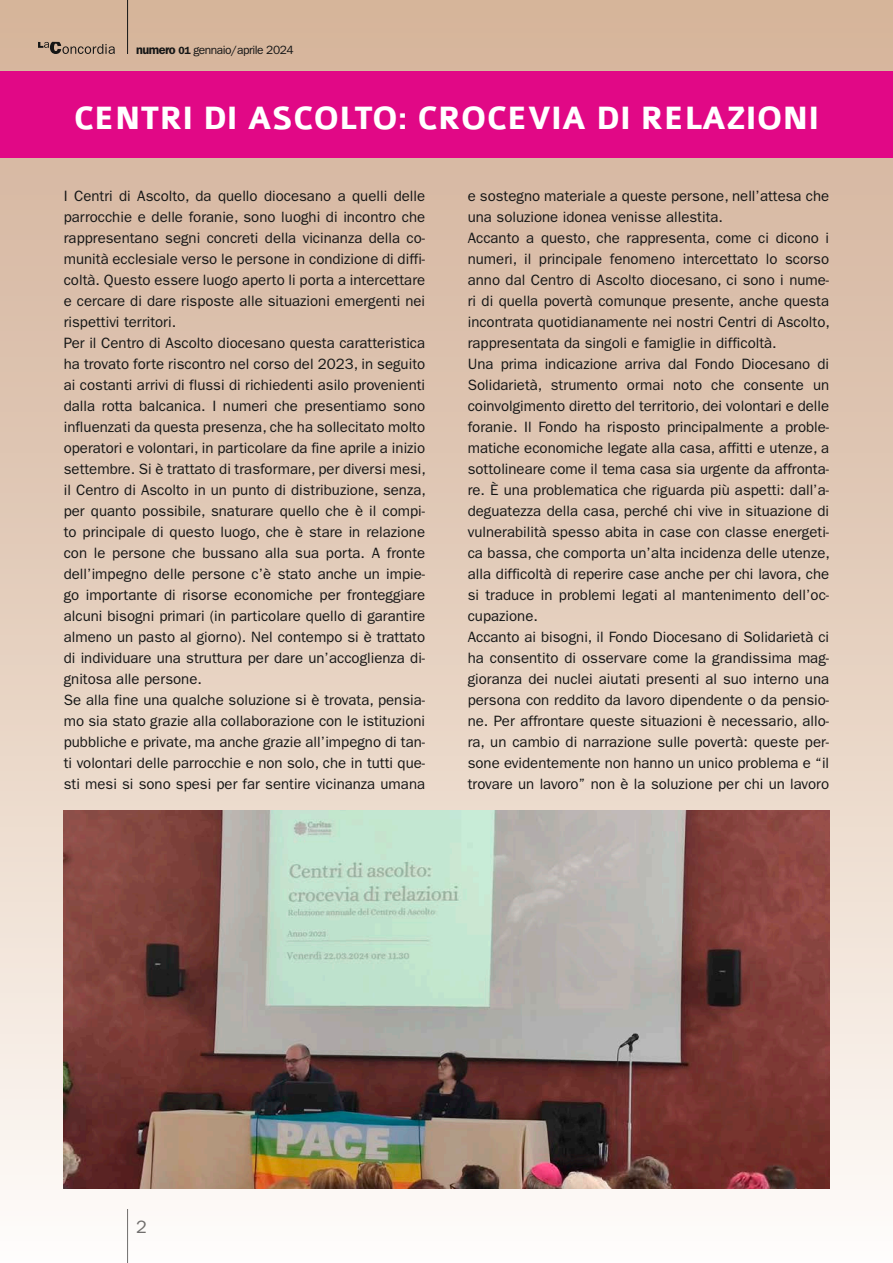
<style>
.page{position:relative;width:893px;height:1263px;background:#fff}
.page>*{position:absolute;margin:0;border:0;box-sizing:border-box;transform-origin:0 0}
.t1{font:700 34.5px "Colaborate";color:#fff}
.t2{font:18px "Franklin Gothic";color:#151616}
.t3{font:15px/21px "Franklin Gothic";color:#151616}
.t4{font:12px "Franklin Gothic";letter-spacing:-.04em;color:#151616}
.s1{font-weight:600;font-size:12.75px}
.s2{font-weight:600;font-size:10.5px}
</style>
<div class="page">
<div style="left:0;top:0;width:893px;height:1263px;background:linear-gradient(to bottom,#d1ad93,#fcf8f4)"></div>
<hr style="left:127px;top:0;width:1px;height:54px;background:#151616">
<svg style="left:38px;top:42px;width:77px;height:12px"></svg>
<img style="left:64px;top:810px;width:765px;height:378px">
<div style="left:0;top:72px;width:893px;height:86px;background:#e10886"></div>
<p class="t4" style="left:136px;top:43px;width:159px"><span class="s1">numero</span> <span class="s2">01</span> gennaio/aprile 2024</p>
<h1 class="t1" style="left:74px;top:100px;width:747px">CENTRI DI ASCOLTO: CROCEVIA DI RELAZIONI</h1>
<p class="t3" style="left:64px;top:186px;width:364px">I Centri di Ascolto, da quello diocesano a quelli delle parrocchie e delle foranie, sono luoghi di incontro che rappresentano segni concreti della vicinanza della co&shy;munità ecclesiale verso le persone in condizione di diffi&shy;coltà. Questo essere luogo aperto li porta a intercettare e cercare di dare risposte alle situazioni emergenti nei rispettivi territori.<br>Per il Centro di Ascolto diocesano questa caratteristica ha trovato forte riscontro nel corso del 2023, in seguito ai costanti arrivi di flussi di richiedenti asilo provenienti dalla rotta balcanica. I numeri che presentiamo sono influenzati da questa presenza, che ha sollecitato molto operatori e volontari, in particolare da fine aprile a inizio settembre. Si è trattato di trasformare, per diversi mesi, il Centro di Ascolto in un punto di distribuzione, senza, per quanto possibile, snaturare quello che è il compi&shy;to principale di questo luogo, che è stare in relazione con le persone che bussano alla sua porta. A fronte dell’impegno delle persone c’è stato anche un impie&shy;go importante di risorse economiche per fronteggiare alcuni bisogni primari (in particolare quello di garantire almeno un pasto al giorno). Nel contempo si è trattato di individuare una struttura per dare un’accoglienza di&shy;gnitosa alle persone.<br>Se alla fine una qualche soluzione si è trovata, pensia&shy;mo sia stato grazie alla collaborazione con le istituzioni pubbliche e private, ma anche grazie all’impegno di tan&shy;ti volontari delle parrocchie e non solo, che in tutti que&shy;sti mesi si sono spesi per far sentire vicinanza umana</p>
<p class="t3" style="left:468px;top:186px;width:364px">e sostegno materiale a queste persone, nell’attesa che una soluzione idonea venisse allestita.<br>Accanto a questo, che rappresenta, come ci dicono i numeri, il principale fenomeno intercettato lo scorso anno dal Centro di Ascolto diocesano, ci sono i nume&shy;ri di quella povertà comunque presente, anche questa incontrata quotidianamente nei nostri Centri di Ascolto, rappresentata da singoli e famiglie in difficoltà.<br>Una prima indicazione arriva dal Fondo Diocesano di Solidarietà, strumento ormai noto che consente un coinvolgimento diretto del territorio, dei volontari e delle foranie. Il Fondo ha risposto principalmente a proble&shy;matiche economiche legate alla casa, affitti e utenze, a sottolineare come il tema casa sia urgente da affronta&shy;re. È una problematica che riguarda più aspetti: dall’a&shy;deguatezza della casa, perché chi vive in situazione di vulnerabilità spesso abita in case con classe energeti&shy;ca bassa, che comporta un’alta incidenza delle utenze, alla difficoltà di reperire case anche per chi lavora, che si traduce in problemi legati al mantenimento dell’oc&shy;cupazione.<br>Accanto ai bisogni, il Fondo Diocesano di Solidarietà ci ha consentito di osservare come la grandissima mag&shy;gioranza dei nuclei aiutati presenti al suo interno una persona con reddito da lavoro dipendente o da pensio&shy;ne. Per affrontare queste situazioni è necessario, allo&shy;ra, un cambio di narrazione sulle povertà: queste per&shy;sone evidentemente non hanno un unico problema e “il trovare un lavoro” non è la soluzione per chi un lavoro</p>
<p class="t2" style="left:136px;top:1216px;width:12px">2</p>
</div>
